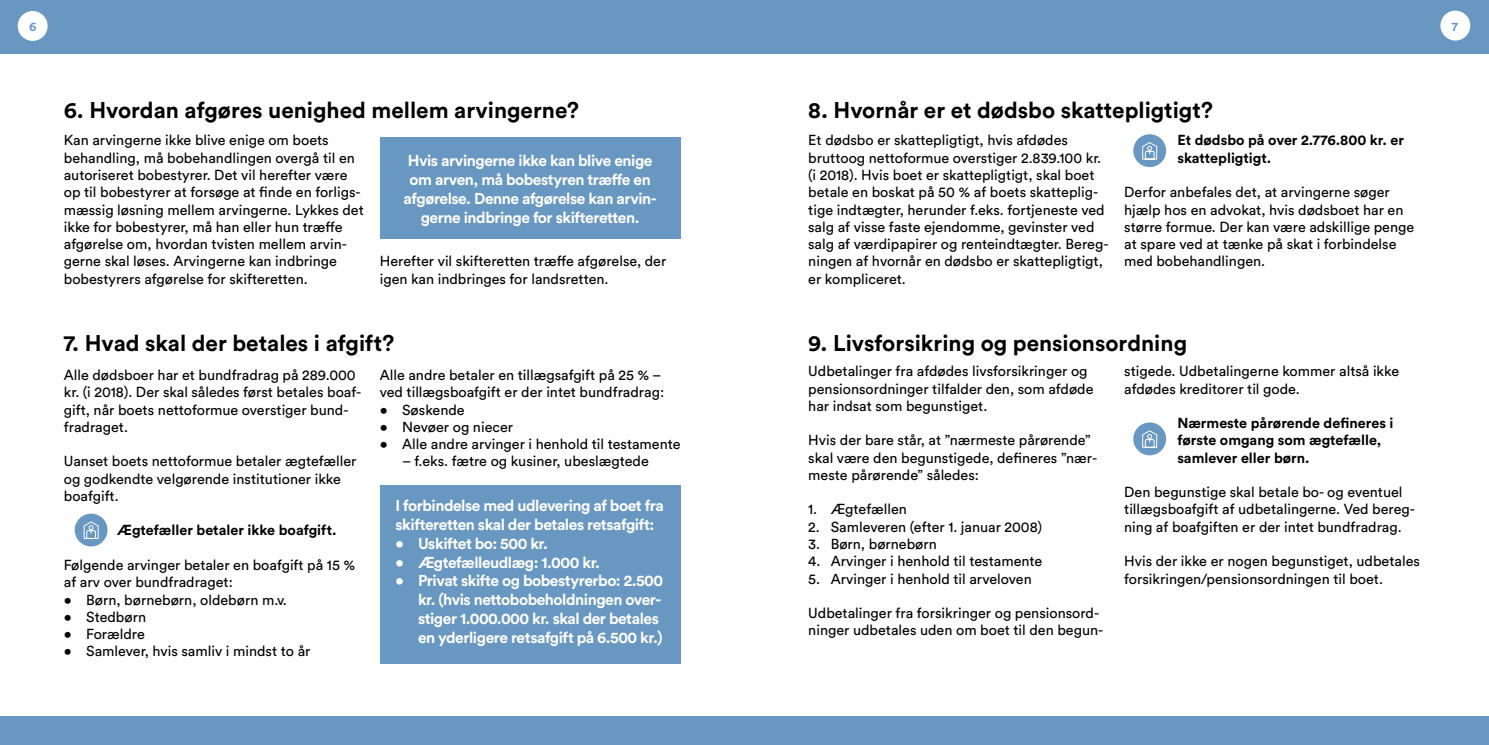
<style>
.page{position:relative;width:1489px;height:745px;background:#fff}
.page>*{position:absolute;margin:0;border:0;box-sizing:border-box;transform-origin:0 0}
.t1{font:700 22.5px "Circular Std";color:#000}
.t2{font:700 15.62px/18.8px "Circular Std";letter-spacing:-.03em;color:#fff}
.t3{font:14.38px/17.2px "Circular Std";color:#000}
.t4{font:700 14.38px/17.2px "Circular Std";color:#000}
.t5{font:700 12.5px "Circular Std";color:#6897c1}
</style>
<div class="page">
<div style="left:0;top:0;width:1488px;height:53px;background:#6897c1"></div>
<div style="left:0;top:716px;width:1488px;height:28px;background:#6897c1"></div>
<div style="left:18px;top:11px;width:30px;height:30px;background:#fff;border-radius:50%"></div>
<div style="left:1440px;top:11px;width:30px;height:30px;background:#fff;border-radius:50%"></div>
<div style="left:380px;top:137px;width:300px;height:102px;background:#6897c1"></div>
<div style="left:380px;top:485px;width:300px;height:178px;background:#6897c1"></div>
<div style="left:75px;top:513px;width:32px;height:33px;background:#6897c1;border-radius:50%"></div>
<svg style="left:74px;top:513px;width:34px;height:25px"></svg>
<div style="left:1133px;top:422px;width:33px;height:33px;background:#6897c1;border-radius:50%"></div>
<svg style="left:1133px;top:422px;width:34px;height:25px"></svg>
<svg style="left:1133px;top:134px;width:33px;height:33px"></svg>
<svg style="left:1133px;top:134px;width:34px;height:25px"></svg>
<p class="t5" style="left:29px;top:19px;width:9px">6</p>
<p class="t5" style="left:1451px;top:19px;width:8px">7</p>
<h1 class="t1" style="left:64px;top:96px;width:516px">6. Hvordan afgøres uenighed mellem arvingerne?</h1>
<p class="t3" style="left:64px;top:131px;width:301px">Kan arvingerne ikke blive enige om boets behandling, må bobehandlingen overgå til en autoriseret bobestyrer. Det vil herefter være op til bobestyrer at forsøge at finde en forligs&shy;mæssig løsning mellem arvingerne. Lykkes det ikke for bobestyrer, må han eller hun træffe afgørelse om, hvordan tvisten mellem arvin&shy;gerne skal løses. Arvingerne kan indbringe bobestyrers afgørelse for skifteretten.</p>
<p class="t2" style="left:403px;top:151px;width:255px;text-align:center">Hvis arvingerne ikke kan blive enige om arven, må bobestyren træffe en afgørelse. Denne afgørelse kan arvin&shy;gerne indbringe for skifteretten.</p>
<p class="t3" style="left:380px;top:252px;width:288px">Herefter vil skifteretten træffe afgørelse, der igen kan indbringes for landsretten.</p>
<h1 class="t1" style="left:808px;top:96px;width:406px">8. Hvornår er et dødsbo skattepligtigt?</h1>
<p class="t3" style="left:808px;top:131px;width:302px">Et dødsbo er skattepligtigt, hvis afdødes bruttoog nettoformue overstiger 2.839.100 kr. (i 2018). Hvis boet er skattepligtigt, skal boet betale en boskat på 50 % af boets skatteplig&shy;tige indtægter, herunder f.eks. fortjeneste ved salg af visse faste ejendomme, gevinster ved salg af værdipapirer og renteindtægter. Bereg&shy;ningen af hvornår en dødsbo er skattepligtigt, er kompliceret.</p>
<p class="t4" style="left:1177px;top:131px;width:228px">Et dødsbo på over 2.776.800 kr. er skattepligtigt.</p>
<p class="t3" style="left:1124px;top:183px;width:291px">Derfor anbefales det, at arvingerne søger hjælp hos en advokat, hvis dødsboet har en større formue. Der kan være adskillige penge at spare ved at tænke på skat i forbindelse med bobehandlingen.</p>
<h1 class="t1" style="left:64px;top:328px;width:332px">7. Hvad skal der betales i afgift?</h1>
<h1 class="t1" style="left:808px;top:328px;width:380px">9. Livsforsikring og pensionsordning</h1>
<p class="t3" style="left:64px;top:366px;width:299px">Alle dødsboer har et bundfradrag på 289.000 kr. (i 2018). Der skal således først betales boaf&shy;gift, når boets nettoformue overstiger bund&shy;fradraget.</p>
<p class="t3" style="left:64px;top:452px;width:294px">Uanset boets nettoformue betaler ægtefæller og godkendte velgørende institutioner ikke boafgift.</p>
<p class="t4" style="left:117px;top:521px;width:221px">Ægtefæller betaler ikke boafgift.</p>
<p class="t3" style="left:64px;top:555px;width:293px">Følgende arvinger betaler en boafgift på 15 % af arv over bundfradraget:</p>
<p class="t3" style="left:64px;top:590px;width:225px">• Børn, børnebørn, oldebørn m.v.</p>
<p class="t3" style="left:64px;top:607px;width:84px">• Stedbørn</p>
<p class="t3" style="left:64px;top:624px;width:83px">• Forældre</p>
<p class="t3" style="left:64px;top:642px;width:248px">• Samlever, hvis samliv i mindst to år</p>
<p class="t3" style="left:380px;top:366px;width:286px">Alle andre betaler en tillægsafgift på 25 % – ved tillægsboafgift er der intet bundfradrag:</p>
<p class="t3" style="left:380px;top:400px;width:86px">• Søskende</p>
<p class="t3" style="left:380px;top:417px;width:135px">• Nevøer og niecer</p>
<p class="t3" style="left:380px;top:435px;width:302px">• Alle andre arvinger i henhold til testamente</p>
<p class="t3" style="left:402px;top:452px;width:248px">– f.eks. fætre og kusiner, ubeslægtede</p>
<p class="t2" style="left:395px;top:495px;width:270px">I forbindelse med udlevering af boet fra skifteretten skal der betales retsafgift:</p>
<p class="t2" style="left:395px;top:533px;width:154px">• Uskiftet bo: 500 kr.</p>
<p class="t2" style="left:395px;top:552px;width:206px">• Ægtefælleudlæg: 1.000 kr.</p>
<p class="t2" style="left:418px;top:570px;width:247px;text-indent:-22px">• Privat skifte og bobestyrerbo: 2.500 kr. (hvis nettobobeholdningen over&shy;stiger 1.000.000 kr. skal der betales en yderligere retsafgift på 6.500 kr.)</p>
<p class="t3" style="left:808px;top:362px;width:287px">Udbetalinger fra afdødes livsforsikringer og pensionsordninger tilfalder den, som afdøde har indsat som begunstiget.</p>
<p class="t3" style="left:808px;top:431px;width:290px">Hvis der bare står, at ”nærmeste pårørende” skal være den begunstigede, defineres ”nær&shy;meste pårørende” således:</p>
<p class="t3" style="left:808px;top:500px;width:100px">1. Ægtefællen</p>
<p class="t3" style="left:808px;top:517px;width:235px">2. Samleveren (efter 1. januar 2008)</p>
<p class="t3" style="left:808px;top:535px;width:130px">3. Børn, børnebørn</p>
<p class="t3" style="left:808px;top:552px;width:235px">4. Arvinger i henhold til testamente</p>
<p class="t3" style="left:808px;top:569px;width:225px">5. Arvinger i henhold til arveloven</p>
<p class="t3" style="left:808px;top:604px;width:296px">Udbetalinger fra forsikringer og pensionsord&shy;ninger udbetales uden om boet til den begun-</p>
<p class="t3" style="left:1124px;top:362px;width:276px">stigede. Udbetalingerne kommer altså ikke afdødes kreditorer til gode.</p>
<p class="t4" style="left:1177px;top:414px;width:217px">Nærmeste pårørende defineres i første omgang som ægtefælle, samlever eller børn.</p>
<p class="t3" style="left:1124px;top:483px;width:292px">Den begunstige skal betale bo- og eventuel tillægsboafgift af udbetalingerne. Ved bereg&shy;ning af boafgiften er der intet bundfradrag.</p>
<p class="t3" style="left:1124px;top:552px;width:297px">Hvis der ikke er nogen begunstiget, udbetales forsikringen/pensionsordningen til boet.</p>
</div>
